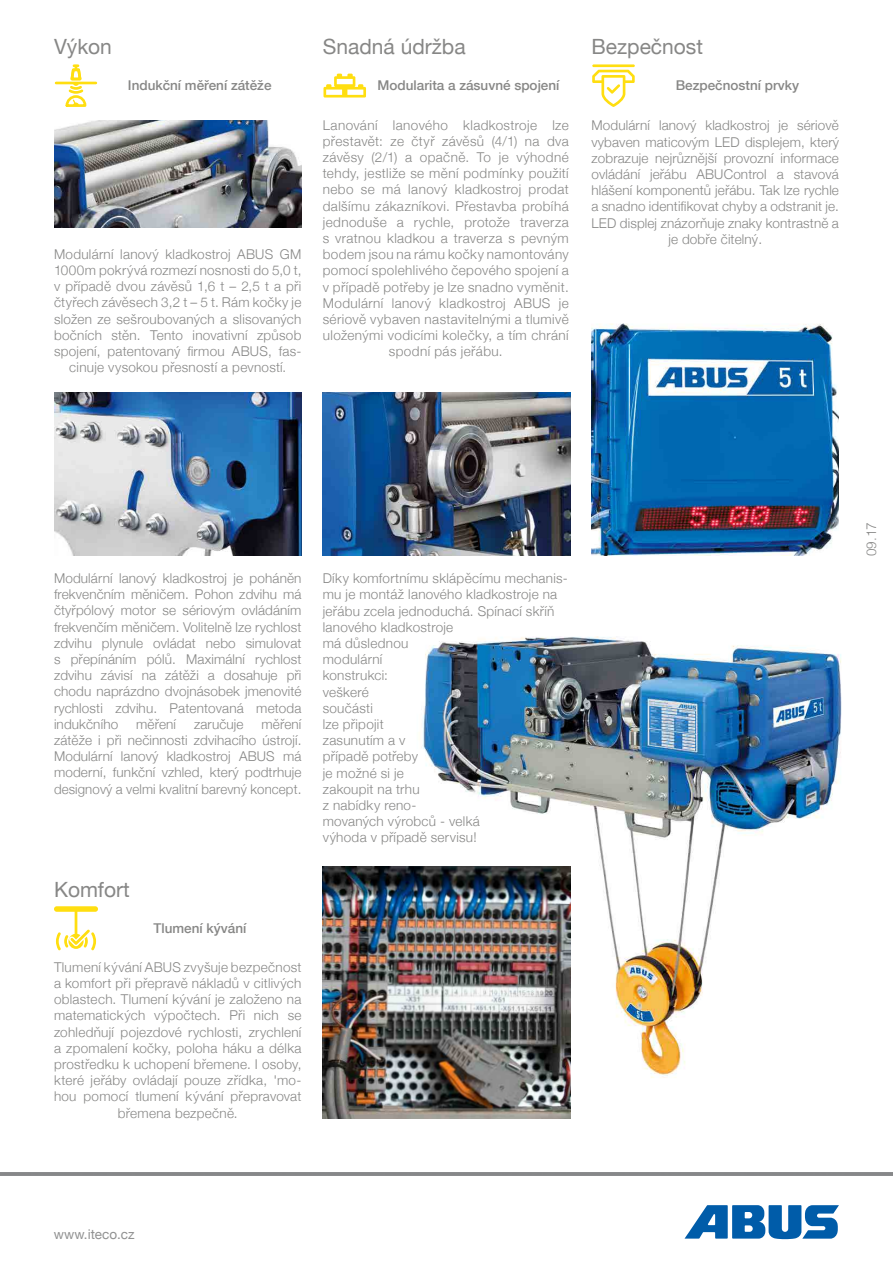
<style>
.page{position:relative;width:893px;height:1263px;background:#fff}
.page>*{position:absolute;margin:0;border:0;box-sizing:border-box;transform-origin:0 0}
.t1{font:21px "Helvetica Neue";color:#878786}
.t2{font:300 13.5px/16.2px "Helvetica Neue";letter-spacing:.02em;color:#878786;text-align:center}
.t3{font:500 13.5px "Helvetica Neue";color:#878786}
.t4{font:13.5px "Helvetica Neue";color:#919292}
.t5{font:300 13.5px "Helvetica";color:#878786}
</style>
<div class="page">
<hr style="left:0;top:1172px;width:893px;height:4px;background:#898a8c">
<svg style="left:684px;top:1205px;width:155px;height:34px"></svg>
<hr style="left:56px;top:82px;width:40px;height:2px;background:#ffde10">
<svg style="left:64px;top:64px;width:24px;height:43px"></svg>
<img style="left:419px;top:636px;width:423px;height:447px">
<img style="left:323px;top:866px;width:247px;height:252px">
<img style="left:323px;top:393px;width:247px;height:162px">
<img style="left:54px;top:120px;width:247px;height:107px">
<img style="left:54px;top:393px;width:247px;height:162px">
<img style="left:591px;top:323px;width:248px;height:232px">
<svg style="left:54px;top:906px;width:44px;height:44px"></svg>
<hr style="left:592px;top:64px;width:43px;height:3px;background:#ffde10">
<svg style="left:592px;top:70px;width:43px;height:37px"></svg>
<svg style="left:323px;top:74px;width:43px;height:24px"></svg>
<h1 class="t1" style="left:54px;top:29px;width:59px">Výkon</h1>
<p class="t3" style="left:128px;top:75px;width:145px">Indukční měření zátěže</p>
<p class="t2" style="left:54px;top:245px;width:249px">Modulární lanový kladkostroj ABUS GM 1000m pokrývá rozmezí nosnosti do 5,0 t, v případě dvou závěsů 1,6 t – 2,5 t a při čtyřech závěsech 3,2 t – 5 t. Rám kočky je složen ze sešroubovaných a slisovaných bočních stěn. Tento inovativní způsob spojení, patentovaný firmou ABUS, fas&shy;cinuje vysokou přesností a pevností.</p>
<h1 class="t1" style="left:323px;top:29px;width:144px">Snadná údržba</h1>
<h1 class="t1" style="left:591px;top:29px;width:113px">Bezpečnost</h1>
<p class="t3" style="left:378px;top:75px;width:183px">Modularita a zásuvné spojení</p>
<p class="t3" style="left:676px;top:75px;width:125px">Bezpečnostní prvky</p>
<p class="t2" style="left:323px;top:116px;width:248px">Lanování lanového kladkostroje lze přestavět: ze čtyř závěsů (4/1) na dva závěsy (2/1) a opačně. To je výhodné tehdy, jestliže se mění podmínky použití nebo se má lanový kladkostroj prodat dalšímu zákazníkovi. Přestavba probíhá jednoduše a rychle, protože traverza s vratnou kladkou a traverza s pevným bodem jsou na rámu kočky namontovány pomocí spolehlivého čepového spojení a v případě potřeby je lze snadno vyměnit.<br>Modulární lanový kladkostroj ABUS je sériově vybaven nastavitelnými a tlumivě uloženými vodicími kolečky, a tím chrání spodní pás jeřábu.</p>
<p class="t2" style="left:591px;top:117px;width:249px">Modulární lanový kladkostroj je sériově vybaven maticovým LED displejem, který zobrazuje nejrůznější provozní informace ovládání jeřábu ABUControl a stavová hlášení komponentů jeřábu. Tak lze rychle a snadno identifikovat chyby a odstranit je.<br>LED displej znázorňuje znaky kontrastně a je dobře čitelný.</p>
<p class="t2" style="left:54px;top:569px;width:249px;text-align:justify">Modulární lanový kladkostroj je poháněn frekvenčním měničem. Pohon zdvihu má čtyřpólový motor se sériovým ovládáním frekvenčím měničem. Volitelně lze rychlost zdvihu plynule ovládat nebo simulovat s přepínáním pólů. Maximální rychlost zdvihu závisí na zátěži a dosahuje při chodu naprázdno dvojnásobek jmenovité rychlosti zdvihu. Patentovaná metoda indukčního</p>
<p class="t2" style="left:54px;top:715px;width:249px;text-align:justify;text-indent:208px">měření zátěže i při nečinnosti zdvihacího ústrojí.<br>Modulární lanový kladkostroj ABUS má moderní, funkční vzhled, který podtrhuje designový a velmi kvalitní barevný koncept.</p>
<p class="t2" style="left:136px;top:715px;width:41px">měření</p>
<p class="t2" style="left:194px;top:715px;width:51px">zaručuje</p>
<h1 class="t1" style="left:54px;top:871px;width:77px">Komfort</h1>
<p class="t3" style="left:154px;top:917px;width:94px">Tlumení kývání</p>
<p class="t2" style="left:54px;top:958px;width:249px">Tlumení kývání ABUS zvyšuje bezpečnost a komfort při přepravě nákladů v citlivých oblastech. Tlumení kývání je založeno na matematických výpočtech. Při nich se zohledňují pojezdové rychlosti, zrychlení a zpomalení kočky, poloha háku a délka prostředku k uchopení břemene. I osoby, které jeřáby ovládají pouze zřídka, 'mo&shy;hou pomocí tlumení kývání přepravovat břemena bezpečně.</p>
<p class="t2" style="left:323px;top:569px;width:247px;text-align:left">Díky komfortnímu sklápěcímu mechanis&shy;mu je montáž lanového kladkostroje na jeřábu zcela jednoduchá. Spínací skříň lanového kladkostroje<br>má důslednou<br>modulární<br>konstrukci:<br>veškeré<br>součásti<br>lze připojit<br>zasunutím a v<br>případě potřeby<br>je možné si je<br>zakoupit na trhu<br>z nabídky reno-<br>movaných výrobců - velká<br>výhoda v případě servisu!</p>
<p class="t4" style="left:54px;top:1222px;width:82px">www.iteco.cz</p>
<p class="t5" style="left:860px;top:556px;width:35px;rotate:-90deg">09.17</p>
</div>
